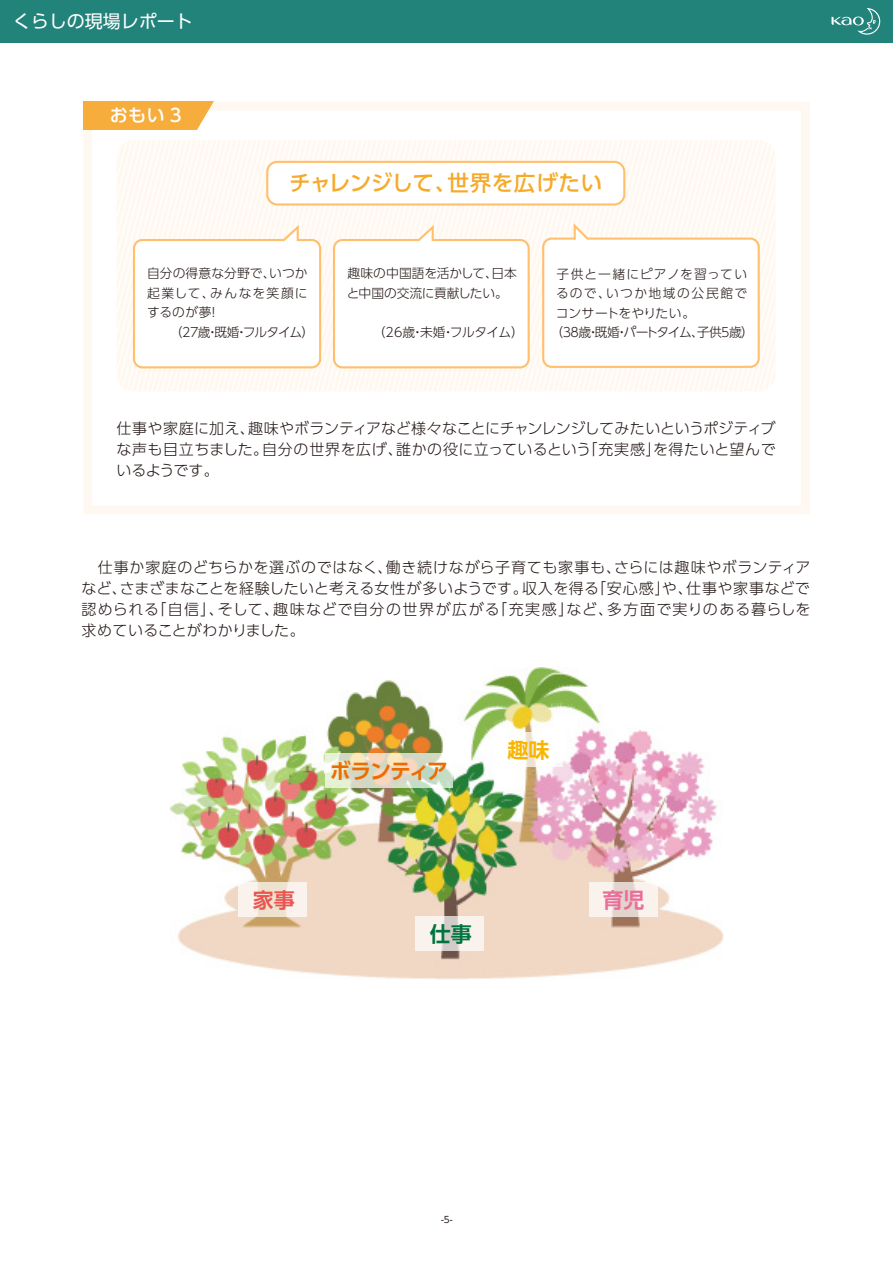
<style>
.page{position:relative;width:893px;height:1263px;background:#fff}
.page>*{position:absolute;margin:0;border:0;box-sizing:border-box;transform-origin:0 0}
.t1{font:500 21.6px "UD Shin Go Pro";color:#f6aa2a}
.t2{font:700 21px "UD Shin Go Pro De";letter-spacing:-.05em;color:#ed6c00}
.t3{font:700 21px "UD Shin Go Pro De";color:#ea5550}
.t4{font:700 21px "UD Shin Go Pro De";color:#007440}
.t5{font:700 21px "UD Shin Go Pro De";color:#eb6d9a}
.t6{font:700 21px "UD Shin Go Pro De";color:#f8b500}
.t7{font:18px "UD Shin Go Pro";color:#fff}
.t8{font:500 18px "UD Shin Go Pro";color:#fff}
.t9{font:300 15px/21px "UD Shin Go Pro";letter-spacing:.035em;color:#231815;text-align:justify}
.t10{font:300 12.75px/19.5px "UD Shin Go Pro";color:#231815;text-align:justify}
.t11{font:300 12.75px "UD Shin Go Pro";letter-spacing:-.045em;color:#231815}
.t12{font:300 12.75px "UD Shin Go Pro";letter-spacing:-.07em;color:#231815}
.t13{font:300 12.75px "UD Shin Go Pro";letter-spacing:-.03em;color:#231815}
.t14{font:300 12.75px "UD Shin Go Pro";letter-spacing:.07em;color:#231815}
.t15{font:300 12.75px "UD Shin Go Pro";letter-spacing:.12em;color:#231815}
.t16{font:9px "UD Shin Go Pro";color:#231815}
</style>
<div class="page">
<div style="left:0;top:0;width:893px;height:42px;background:#22837b"></div>
<svg style="left:831px;top:8px;width:49px;height:27px"></svg>
<svg style="left:83px;top:102px;width:727px;height:412px"></svg>
<div style="left:83px;top:101px;width:131px;height:29px;background:#f6ad3c"></div>
<svg style="left:116px;top:140px;width:660px;height:251px"></svg>
<img style="left:170px;top:668px;width:553px;height:312px">
<svg style="left:239px;top:883px;width:68px;height:34px;background:#f4ebe0"></svg>
<svg style="left:416px;top:917px;width:68px;height:34px;background:#f1e9e4"></svg>
<svg style="left:589px;top:883px;width:68px;height:34px;background:#f1e8e1"></svg>
<div style="left:494px;top:732px;width:68px;height:34px;background:#fff"></div>
<svg style="left:325px;top:753px;width:127px;height:34px;background:#e0e0cb"></svg>
<p class="t7" style="left:13px;top:7px;width:182px">くらしの現場レポート</p>
<p class="t8" style="left:110px;top:101px;width:74px">おもい 3</p>
<h1 class="t1" style="left:289px;top:165px;width:315px">チャレンジして、世界を広げたい</h1>
<p class="t10" style="left:147px;top:263px;width:162px">自分の得意な分野で、いつか起業して、みんなを笑顔にするのが夢！</p>
<p class="t12" style="left:170px;top:322px;width:146px">（27歳・既婚・フルタイム）</p>
<p class="t10" style="left:347px;top:263px;width:172px">趣味の中国語を活かして、日本と中国の交流に貢献したい。</p>
<p class="t13" style="left:373px;top:322px;width:152px">（26歳・未婚・フルタイム）</p>
<p class="t14" style="left:556px;top:263px;width:192px">子供と一緒にピアノを習ってい</p>
<p class="t15" style="left:556px;top:283px;width:193px">るので、いつか地域の公民館で</p>
<p class="t10" style="left:556px;top:303px;width:141px">コンサートをやりたい。</p>
<p class="t11" style="left:551px;top:322px;width:205px">（38歳・既婚・パートタイム、子供5歳）</p>
<p class="t9" style="left:116px;top:417px;width:661px">仕事や家庭に加え、趣味やボランティアなど様々なことにチャンレンジしてみたいというポジティブな声も目立ちました。自分の世界を広げ、誰かの役に立っているという「充実感」を得たいと望んでいるようです。</p>
<p class="t9" style="left:81px;top:556px;width:731px">　仕事か家庭のどちらかを選ぶのではなく、働き続けながら子育ても家事も、さらには趣味やボランティアなど、さまざまなことを経験したいと考える女性が多いようです。収入を得る「安心感」や、仕事や家事などで認められる「自信」、そして、趣味などで自分の世界が広がる「充実感」など、多方面で実りのある暮らしを求めていることがわかりました。</p>
<h2 class="t2" style="left:330px;top:753px;width:120px">ボランティア</h2>
<h2 class="t6" style="left:508px;top:732px;width:43px">趣味</h2>
<h2 class="t3" style="left:253px;top:883px;width:43px">家事</h2>
<h2 class="t4" style="left:430px;top:917px;width:43px">仕事</h2>
<h2 class="t5" style="left:602px;top:883px;width:43px">育児</h2>
<p class="t16" style="left:441px;top:1212px;width:13px">-5-</p>
</div>
